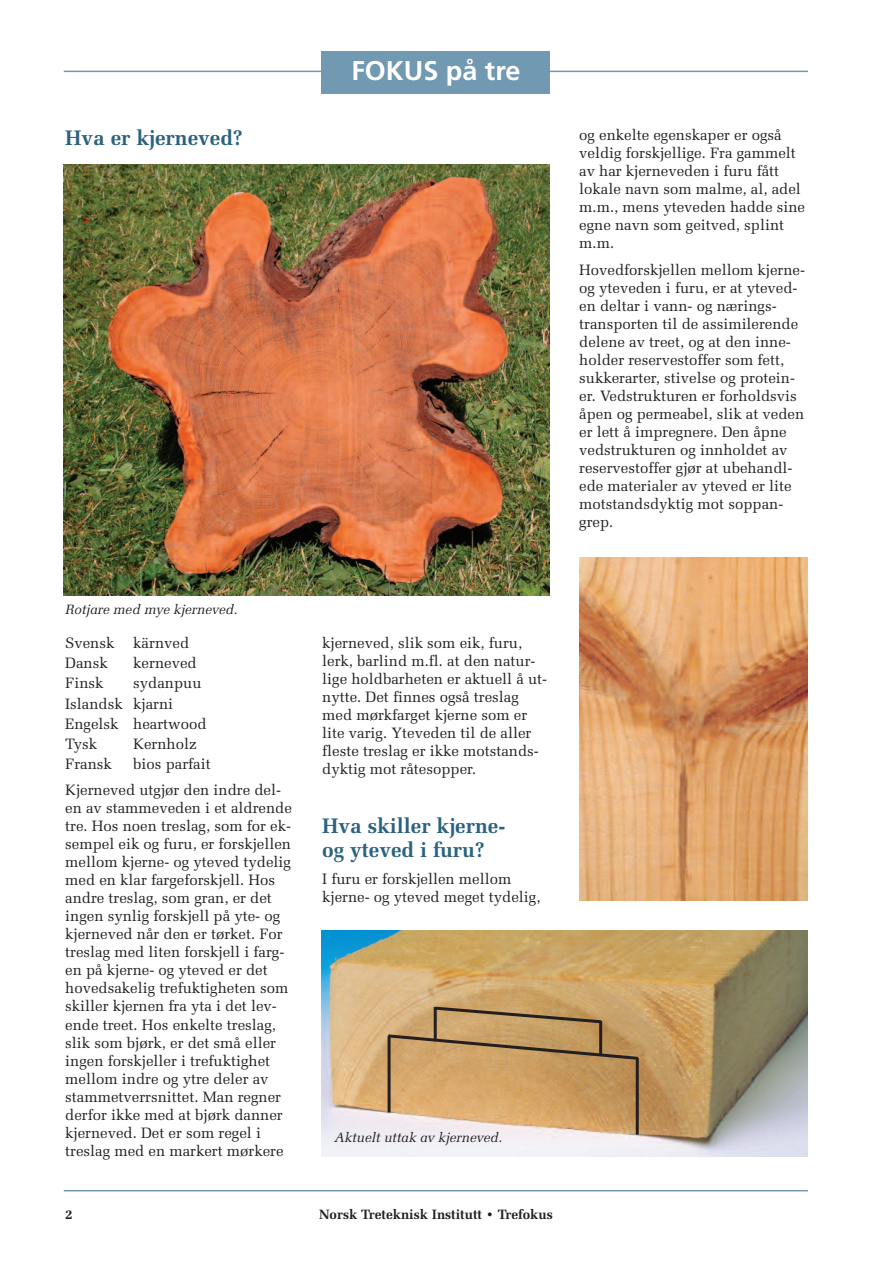
<style>
.page{position:relative;width:893px;height:1263px;background:#fff}
.page>*{position:absolute;margin:0;border:0;box-sizing:border-box;transform-origin:0 0}
.t1{font:700 27px "Frutiger";color:#fff}
.t2{font:700 21px/24px "Melior";color:#2b627f}
.t3{font:15px/18px "Melior";color:#231f20}
.t4{font:italic 13.5px "Melior";color:#231f20}
.t5{font:700 13.5px "Melior";color:#231f20}
</style>
<div class="page">
<hr style="left:64px;top:1190px;width:744px;height:1px;background:#7199b1">
<hr style="left:64px;top:71px;width:744px;height:1px;background:#7199b1">
<div style="left:322px;top:51px;width:228px;height:43px;background:#7199b1"></div>
<img style="left:322px;top:930px;width:486px;height:227px">
<img style="left:64px;top:164px;width:486px;height:431px">
<img style="left:580px;top:557px;width:228px;height:343px">
<hr style="left:388px;top:1036px;width:3px;height:76px;background:#231f20">
<hr style="left:636px;top:1058px;width:3px;height:76px;background:#231f20">
<svg style="left:385px;top:1032px;width:256px;height:29px;background:#b6905d"></svg>
<hr style="left:434px;top:1007px;width:3px;height:33px;background:#231f20">
<hr style="left:599px;top:1021px;width:3px;height:34px;background:#231f20">
<svg style="left:433px;top:1005px;width:171px;height:20px;background:#af8d5c"></svg>
<h2 class="t2" style="left:65px;top:125px;width:179px">Hva er kjerneved?</h2>
<h1 class="t1" style="left:351px;top:59px;width:171px">FOKUS på tre</h1>
<p class="t3" style="left:579px;top:126px;width:227px">og enkelte egenskaper er også veldig forskjellige. Fra gammelt av har kjerneveden i furu fått lokale navn som malme, al, adel m.m., mens yteveden hadde sine egne navn som geitved, splint m.m.</p>
<p class="t3" style="left:579px;top:261px;width:227px">Hovedforskjellen mellom kjerne&shy;og yteveden i furu, er at yteved&shy;en deltar i vann- og nærings&shy;transporten til de assimilerende delene av treet, og at den inne&shy;holder reservestoffer som fett, sukkerarter, stivelse og protein&shy;er. Vedstrukturen er forholdsvis åpen og permeabel, slik at veden er lett å impregnere. Den åpne vedstrukturen og innholdet av reservestoffer gjør at ubehandl&shy;ede materialer av yteved er lite motstandsdyktig mot soppan&shy;grep.</p>
<p class="t4" style="left:65px;top:601px;width:174px">Rotjare med mye kjerneved.</p>
<p class="t3" style="left:65px;top:634px;width:51px">Svensk</p>
<p class="t3" style="left:133px;top:634px;width:57px">kärnved</p>
<p class="t3" style="left:65px;top:654px;width:44px">Dansk</p>
<p class="t3" style="left:133px;top:654px;width:65px">kerneved</p>
<p class="t3" style="left:65px;top:674px;width:40px">Finsk</p>
<p class="t3" style="left:65px;top:673px;width:143px;line-height:20.1px;text-indent:68px">sydanpuu<br>Islandsk kjarni<br>Engelsk heartwood<br>Tysk</p>
<p class="t3" style="left:133px;top:735px;width:65px">Kernholz</p>
<p class="t3" style="left:65px;top:750px;width:217px;line-height:26.5px;text-align:center">bios parfait<br>Kjerneved utgjør den indre del-</p>
<p class="t3" style="left:65px;top:799px;width:228px">en av stammeveden i et aldrende tre. Hos noen treslag, som for ek&shy;sempel eik og furu, er forskjellen mellom kjerne- og yteved tydelig med en klar fargeforskjell. Hos andre treslag, som gran, er det ingen synlig forskjell på yte- og kjerneved når den er tørket. For treslag med liten forskjell i farg&shy;en på kjerne- og yteved er det hovedsakelig trefuktigheten som skiller kjernen fra yta i det lev&shy;ende treet. Hos enkelte treslag, slik som bjørk, er det små eller ingen forskjeller i trefuktighet mellom indre og ytre deler av stammetverrsnittet. Man regner derfor ikke med at bjørk danner kjerneved. Det er som regel i treslag med en markert mørkere</p>
<p class="t3" style="left:65px;top:755px;width:48px">Fransk</p>
<p class="t3" style="left:322px;top:634px;width:226px">kjerneved, slik som eik, furu, lerk, barlind m.fl. at den natur&shy;lige holdbarheten er aktuell å ut&shy;nytte. Det finnes også treslag med mørkfarget kjerne som er lite varig. Yteveden til de aller fleste treslag er ikke motstands&shy;dyktig mot råtesopper.</p>
<h2 class="t2" style="left:322px;top:814px;width:185px">Hva skiller kjerne&shy;og yteved i furu?</h2>
<p class="t3" style="left:322px;top:869px;width:220px">I furu er forskjellen mellom kjerne- og yteved meget tydelig,</p>
<p class="t4" style="left:334px;top:1129px;width:169px">Aktuelt uttak av kjerneved.</p>
<p class="t5" style="left:65px;top:1207px;width:9px">2</p>
<p class="t5" style="left:319px;top:1207px;width:235px">Norsk Treteknisk Institutt • Trefokus</p>
</div>
